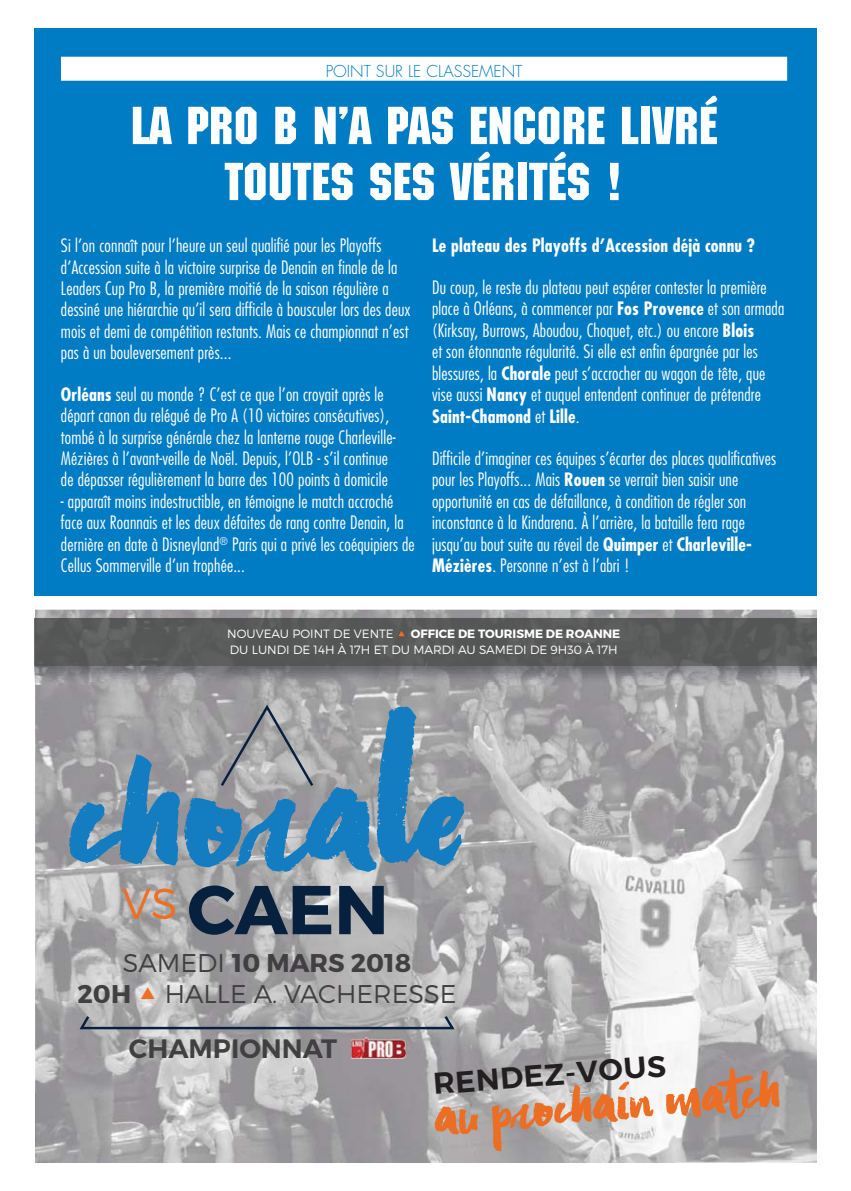
<style>
.page{position:relative;width:851px;height:1191px;background:#fff}
.page>*{position:absolute;margin:0;border:0;box-sizing:border-box;transform-origin:0 0}
.t1{font:163.2px "Asphalts Brush";color:#147cc1}
.t2{font:700 69px "Montserrat";color:#07203e}
.t3{font:56px "Asphalts Brush";color:#ec6e25}
.t4{font:52px/56px "Machine";color:#fff;text-align:center}
.t5{font:600 30px "Montserrat";color:#231f20}
.t6{font:600 26.6px "Montserrat";color:#404041}
.t7{font:700 25.6px/30.8px "Montserrat";color:#404041}
.t8{font:300 25.6px "Montserrat";color:#404041}
.t9{font:300 condensed 18px/21.4px "Futura";letter-spacing:.01em;color:#fff}
.t10{font:700 condensed 18px "Futura";letter-spacing:.01em;color:#fff}
.t11{font:300 16px "Futura";color:#007cc4}
.t12{font:300 12px "Montserrat";color:#fff}
.t13{font:700 12px "Montserrat";color:#fff}
.s1{font-weight:700}
.s2{font-weight:300}
</style>
<div class="page">
<img style="left:35px;top:609px;width:781px;height:553px">
<svg style="left:77px;top:1013px;width:379px;height:17px"></svg>
<svg style="left:218px;top:702px;width:97px;height:86px"></svg>
<img style="left:351px;top:1038px;width:54px;height:20px">
<img style="left:35px;top:615px;width:781px;height:69px">
<svg style="left:34px;top:665px;width:1px;height:16px"></svg>
<hr style="left:34px;top:618px;width:1px;height:47px;background:#6e6e6e">
<div style="left:34px;top:28px;width:782px;height:567px;background:#007cc4"></div>
<div style="left:61px;top:57px;width:726px;height:24px;background:#fff"></div>
<svg style="left:141px;top:987px;width:14px;height:12px"></svg>
<svg style="left:398px;top:630px;width:6px;height:6px"></svg>
<p class="t11" style="left:326px;top:63px;width:198px">POINT SUR LE CLASSEMENT</p>
<h3 class="t4" style="left:131px;top:98px;width:588px">LA PRO B N’A PAS ENCORE LIVRÉ<br>TOUTES SES VÉRITÉS !</h3>
<p class="t9" style="left:61px;top:236px;width:351px">Si l’on connaît pour l’heure un seul qualifié pour les Playoffs d’Accession suite à la victoire surprise de Denain en finale de la Leaders Cup Pro B, la première moitié de la saison régulière a dessiné une hiérarchie qu’il sera difficile à bousculer lors des deux mois et demi de compétition restants. Mais ce championnat n’est pas à un bouleversement près...</p>
<p class="t9" style="left:61px;top:384px;width:336px"><span class="s1">Orléans</span> seul au monde ? C’est ce que l’on croyait après le départ canon du relégué de Pro A (10 victoires consécutives), tombé à la surprise générale chez la lanterne rouge Charleville-Mézières à l’avant-veille de Noël. Depuis, l’OLB - s’il continue de dépasser régulièrement la barre des 100 points à domicile</p>
<p class="t9" style="left:61px;top:492px;width:355px">- apparaît moins indestructible, en témoigne le match accroché face aux Roannais et les deux défaites de rang contre Denain, la dernière en date à Disneyland<sup>®</sup> Paris qui a privé les coéquipiers de Cellus Sommerville d’un trophée...</p>
<p class="t10" style="left:432px;top:237px;width:324px">Le plateau des Playoffs d’Accession déjà connu ?</p>
<p class="t9" style="left:432px;top:277px;width:354px">Du coup, le reste du plateau peut espérer contester la première place à Orléans, à commencer par <span class="s1">Fos Provence</span> et son armada (Kirksay, Burrows, Aboudou, Choquet, etc.) ou encore <span class="s1">Blois<br></span>et son étonnante régularité. Si elle est enfin épargnée par les blessures, la <span class="s1">Chorale</span> peut s’accrocher au wagon de tête, que vise aussi <span class="s1">Nancy</span> et auquel entendent continuer de prétendre <span class="s1">Saint-Chamond</span> et <span class="s1">Lille</span>.</p>
<p class="t9" style="left:432px;top:448px;width:345px">Difficile d’imaginer ces équipes s’écarter des places qualificatives pour les Playoffs... Mais <span class="s1">Rouen</span> se verrait bien saisir une opportunité en cas de défaillance, à condition de régler son inconstance à la Kindarena. À l’arrière, la bataille fera rage jusqu’au bout suite au réveil de <span class="s1">Quimper</span> et <span class="s1">Charleville-Mézières</span>. Personne n’est à l’abri !</p>
<p class="t12" style="left:227px;top:628px;width:168px">NOUVEAU POINT DE VENTE</p>
<p class="t13" style="left:411px;top:626px;width:211px">OFFICE DE TOURISME DE ROANNE</p>
<p class="t12" style="left:230px;top:644px;width:389px">DU LUNDI DE 14H À 17H ET DU MARDI AU SAMEDI DE 9H30 À 17H</p>
<h1 class="t1" style="left:69px;top:699px;width:398px">chorale</h1>
<h2 class="t2" style="left:122px;top:870px;width:268px"><sup>VS</sup> CAEN</h2>
<h3 class="t7" style="left:78px;top:948px;width:335px;text-indent:45px"><span class="s2">SAMEDI</span> 10 MARS 2018<br>20H</h3>
<h3 class="t8" style="left:165px;top:983px;width:293px">HALLE A. VACHERESSE</h3>
<h3 class="t6" style="left:129px;top:1033px;width:210px">CHAMPIONNAT</h3>
<h3 class="t5" style="left:431px;top:1067px;width:235px;rotate:-5deg">RENDEZ-VOUS</h3>
<h3 class="t3" style="left:430px;top:1078px;width:348px;rotate:-5deg">au prochain match</h3>
</div>
